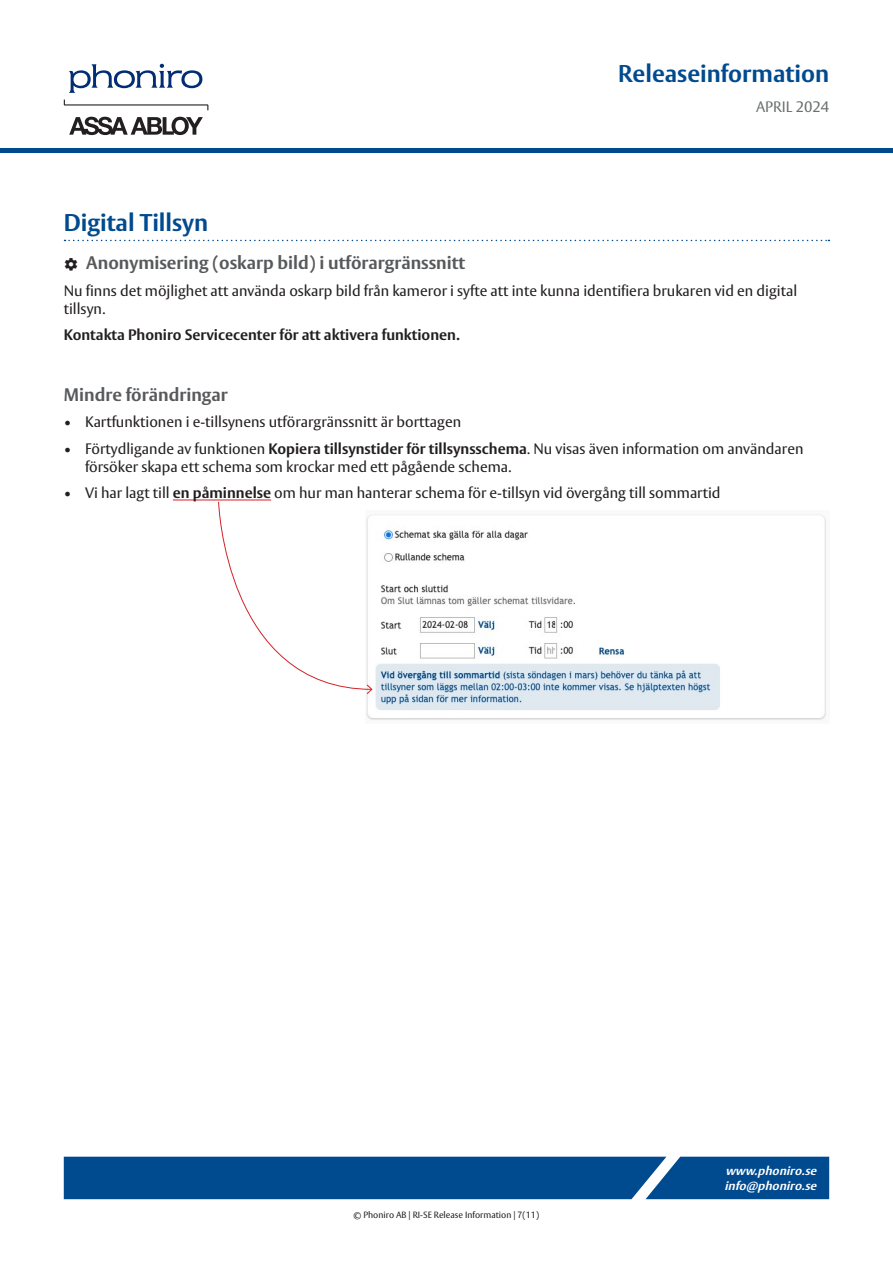
<style>
.page{position:relative;width:893px;height:1263px;background:#fff}
.page>*{position:absolute;margin:0;border:0;box-sizing:border-box;transform-origin:0 0}
.t1{font:700 24px "ASSA Vesta";color:#004a8f}
.t2{font:700 18px "ASSA Vesta";color:#58595b}
.t3{font:15px/18px "ASSA Vesta";color:#231f20}
.t4{font:700 15px "ASSA Vesta";color:#231f20}
.t5{font:15px "ASSA Vesta";color:#6c6f70}
.t6{font:italic 700 12px/14.4px "ASSA Vesta";color:#fff}
.t7{font:9px "ASSA Vesta";color:#231f20}
.s1{font-family:"Phont";font-weight:400;font-size:15px;color:#231f20}
.s2{font-weight:700}
</style>
<div class="page">
<div style="left:64px;top:1157px;width:765px;height:42px;background:#004a8f"></div>
<svg style="left:69px;top:117px;width:134px;height:18px"></svg>
<svg style="left:69px;top:64px;width:133px;height:29px"></svg>
<svg style="left:64px;top:100px;width:144px;height:10px"></svg>
<hr style="left:0;top:149px;width:893px;height:4px;background:#004a8f">
<svg style="left:65px;top:240px;width:764px;height:1px"></svg>
<hr style="left:173px;top:500px;width:98px;height:1px;background:#d2232a">
<img style="left:366px;top:514px;width:460px;height:206px">
<svg style="left:218px;top:501px;width:154px;height:193px"></svg>
<h1 class="t1" style="left:618px;top:59px;width:212px">Releaseinformation</h1>
<p class="t5" style="left:756px;top:98px;width:75px">APRIL 2024</p>
<h1 class="t1" style="left:64px;top:208px;width:146px">Digital Tillsyn</h1>
<p class="t2" style="left:64px;top:252px;width:403px"><span class="s1">cog</span> Anonymisering (oskarp bild) i utförargränssnitt</p>
<p class="t3" style="left:64px;top:282px;width:735px">Nu finns det möjlighet att använda oskarp bild från kameror i syfte att inte kunna identifiera brukaren vid en digital tillsyn.</p>
<p class="t4" style="left:64px;top:326px;width:398px">Kontakta Phoniro Servicecenter för att aktivera funktionen.</p>
<p class="t2" style="left:64px;top:384px;width:165px">Mindre förändringar</p>
<p class="t3" style="left:64px;top:414px;width:399px">• Kartfunktionen i e-tillsynens utförargränssnitt är borttagen</p>
<p class="t3" style="left:85px;top:440px;width:720px;text-indent:-21px">• Förtydligande av funktionen <span class="s2">Kopiera tillsynstider för tillsynsschema</span>. Nu visas även information om användaren försöker skapa ett schema som krockar med ett pågående schema.</p>
<p class="t3" style="left:64px;top:485px;width:658px">• Vi har lagt till <span class="s2">en påminnelse</span> om hur man hanterar schema för e-tillsyn vid övergång till sommartid</p>
<p class="t7" style="left:354px;top:1209px;width:187px">© Phoniro AB | RI-SE Release Information | 7(11)</p>
<p class="t6" style="left:724px;top:1164px;width:97px">www.phoniro.se info@phoniro.se</p>
</div>
